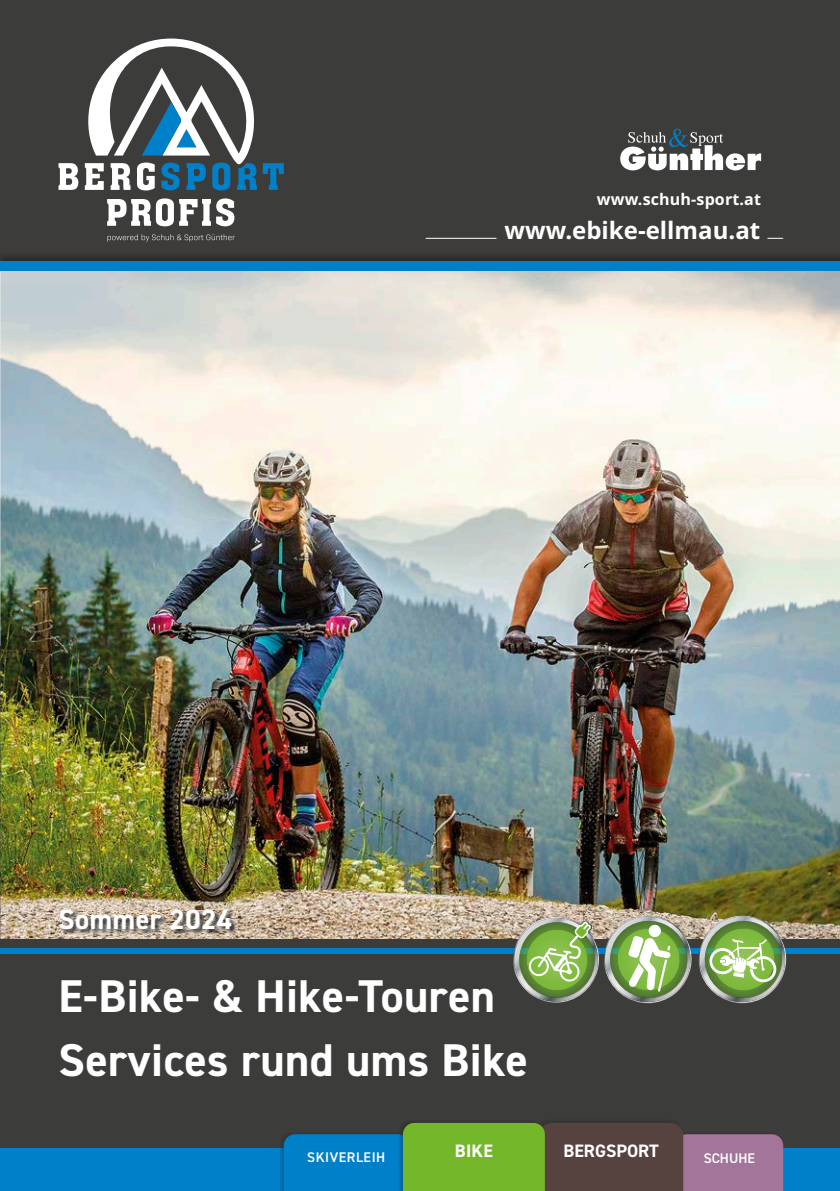
<style>
.page{position:relative;width:840px;height:1191px;background:#fff}
.page>*{position:absolute;margin:0;border:0;box-sizing:border-box;transform-origin:0 0}
.t1{font:700 46px/64px "DIN2014";letter-spacing:.01em;color:#fff}
.t2{font:700 28px "DIN2014";letter-spacing:.02em;color:#fff}
.t3{font:700 24px "Noto Sans";color:#fff}
.t4{font:700 18px "DIN2014";color:#fff}
.t5{font:700 16px "Noto Sans";letter-spacing:.01em;color:#fff}
.t6{font:600 14px "DIN2014";letter-spacing:.04em;color:#fff}
</style>
<div class="page">
<div style="left:0;top:646px;width:839px;height:545px;background:#3c3c3a"></div>
<img style="left:0;top:271px;width:839px;height:668px">
<div style="left:0;top:0;width:839px;height:266px;background:#3c3c3a"></div>
<div style="left:0;top:262px;width:839px;height:9px;background:#0080c9"></div>
<div style="left:0;top:1142px;width:839px;height:49px;background:#0080c9"></div>
<div style="left:0;top:1141px;width:839px;height:7px;background:#3c3c3a"></div>
<img style="left:60px;top:910px;width:177px;height:26px">
<svg style="left:620px;top:129px;width:140px;height:41px"></svg>
<svg style="left:107px;top:198px;width:127px;height:28px"></svg>
<svg style="left:58px;top:39px;width:225px;height:151px"></svg>
<svg style="left:107px;top:234px;width:128px;height:8px"></svg>
<svg style="left:280px;top:1123px;width:503px;height:68px"></svg>
<div style="left:0;top:948px;width:839px;height:6px;background:#0080c9"></div>
<svg style="left:603px;top:916px;width:88px;height:87px;background:#92a879"></svg>
<svg style="left:514px;top:917px;width:83px;height:84px;background:#8aa76c"></svg>
<hr style="left:425px;top:238px;width:71px;height:1px;background:#fff">
<svg style="left:767px;top:238px;width:15px;height:1px"></svg>
<img style="left:698px;top:916px;width:87px;height:87px">
<p class="t5" style="left:596px;top:188px;width:165px">www.schuh-sport.at</p>
<p class="t2" style="left:58px;top:901px;width:175px">Sommer 2024</p>
<p class="t3" style="left:504px;top:213px;width:257px">www.ebike-ellmau.at</p>
<p class="t1" style="left:58px;top:964px;width:470px">E-Bike- &amp; Hike-Touren<br>Services rund ums Bike</p>
<p class="t6" style="left:307px;top:1148px;width:80px">SKIVERLEIH</p>
<p class="t4" style="left:454px;top:1138px;width:39px">BIKE</p>
<p class="t4" style="left:563px;top:1138px;width:97px">BERGSPORT</p>
<p class="t6" style="left:703px;top:1148px;width:53px">SCHUHE</p>
</div>
